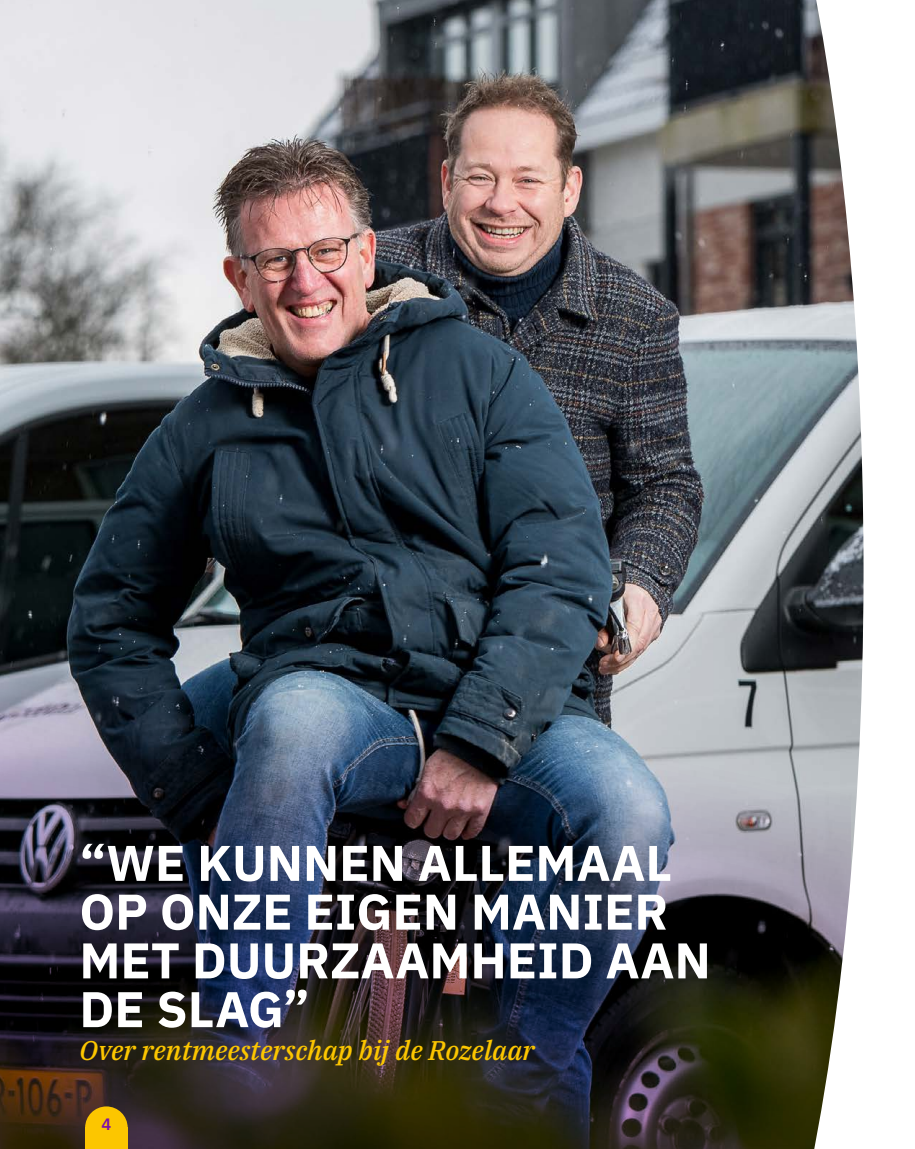
<style>
.page{position:relative;width:915px;height:1149px;background:#fff}
.page>*{position:absolute;margin:0;border:0;box-sizing:border-box;transform-origin:0 0}
.t1{font:700 49.95px/48.8px "IBM Plex Sans";color:#fff}
.t2{font:italic 500 27px "IBM Plex Serif";color:#fcc600}
.t3{font:600 16.5px "IBM Plex Sans";color:#7c0faa}
</style>
<div class="page">
<img style="left:0;top:0;width:784px;height:1148px">
<svg style="left:784px;top:0;width:80px;height:1148px"></svg>
<div style="left:85px;top:1127px;width:43px;height:21px;background:#fcc600"></div>
<svg style="left:85px;top:1106px;width:43px;height:21px"></svg>
<p class="t1" style="left:79px;top:834px;width:632px">“WE KUNNEN ALLEMAAL<br>OP ONZE EIGEN MANIER<br>MET DUURZAAMHEID AAN<br>DE SLAG”</p>
<p class="t2" style="left:79px;top:1028px;width:457px">Over rentmeesterschap bij de Rozelaar</p>
<p class="t3" style="left:101px;top:1110px;width:11px">4</p>
</div>
